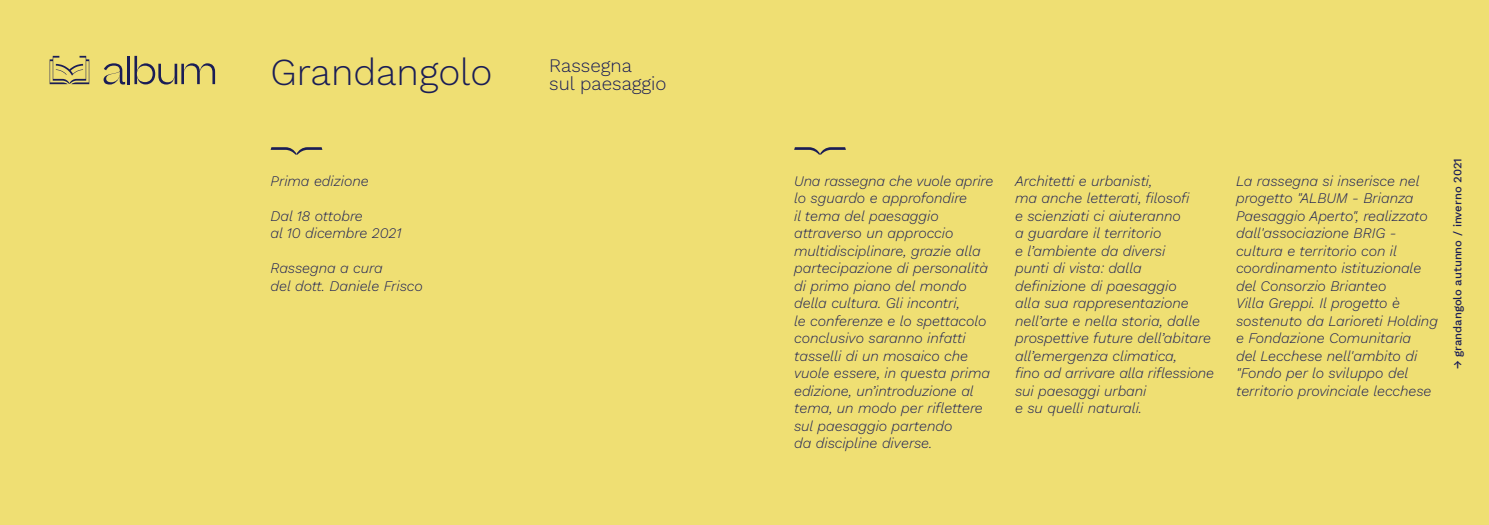
<style>
.page{position:relative;width:1489px;height:525px;background:#fff}
.page>*{position:absolute;margin:0;border:0;box-sizing:border-box;transform-origin:0 0}
.t1{font:300 37.5px "Work Sans";color:#1a1d56}
.t2{font:300 18.75px "Work Sans";color:#1a1d56}
.t3{font:italic 300 14.38px/17.5px "Work Sans";color:#1a1d56}
.t4{font:500 11.25px "Work Sans";color:#1a1d56}
</style>
<div class="page">
<div style="left:0;top:0;width:1488px;height:524px;background:#efdf73"></div>
<svg style="left:794px;top:147px;width:51px;height:7px"></svg>
<svg style="left:270px;top:147px;width:52px;height:7px"></svg>
<svg style="left:104px;top:63px;width:21px;height:21px"></svg>
<hr style="left:127px;top:56px;width:3px;height:28px;background:#1a1d56">
<svg style="left:134px;top:56px;width:81px;height:28px"></svg>
<svg style="left:50px;top:56px;width:39px;height:28px"></svg>
<h1 class="t1" style="left:270px;top:43px;width:223px">Grandangolo</h1>
<p class="t3" style="left:270px;top:171px;width:99px">Prima edizione</p>
<p class="t3" style="left:270px;top:206px;width:132px">Dal 18 ottobre<br>al 10 dicembre 2021</p>
<p class="t3" style="left:270px;top:258px;width:153px">Rassegna a cura<br>del dott. Daniele Frisco</p>
<h2 class="t2" style="left:549px;top:51px;width:84px">Rassegna</h2>
<h2 class="t2" style="left:549px;top:69px;width:119px">sul paesaggio</h2>
<p class="t3" style="left:794px;top:171px;width:201px">Una rassegna che vuole aprire lo sguardo e approfondire<br>il tema del paesaggio attraverso un approccio multidisciplinare, grazie alla partecipazione di personalità di primo piano del mondo della cultura. Gli incontri,<br>le conferenze e lo spettacolo conclusivo saranno infatti tasselli di un mosaico che vuole essere, in questa prima edizione, un’introduzione al tema, un modo per riflettere sul paesaggio partendo<br>da discipline diverse.</p>
<p class="t3" style="left:1015px;top:171px;width:200px">Architetti e urbanisti,<br>ma anche letterati, filosofi<br>e scienziati ci aiuteranno<br>a guardare il territorio<br>e l’ambiente da diversi<br>punti di vista: dalla definizione di paesaggio<br>alla sua rappresentazione nell’arte e nella storia, dalle prospettive future dell’abitare all’emergenza climatica,<br>fino ad arrivare alla riflessione sui paesaggi urbani<br>e su quelli naturali.</p>
<p class="t3" style="left:1235px;top:171px;width:203px">La rassegna si inserisce nel progetto "ALBUM - Brianza<br>Paesaggio Aperto", realizzato dall'associazione BRIG - cultura e territorio con il coordinamento istituzionale del Consorzio Brianteo<br>Villa Greppi. Il progetto è sostenuto da Larioreti Holding e Fondazione Comunitaria<br>del Lecchese nell'ambito di "Fondo per lo sviluppo del territorio provinciale lecchese</p>
<p class="t4" style="left:1448px;top:369px;width:212px;rotate:-90deg">→ grandangolo autunno / inverno 2021</p>
</div>
